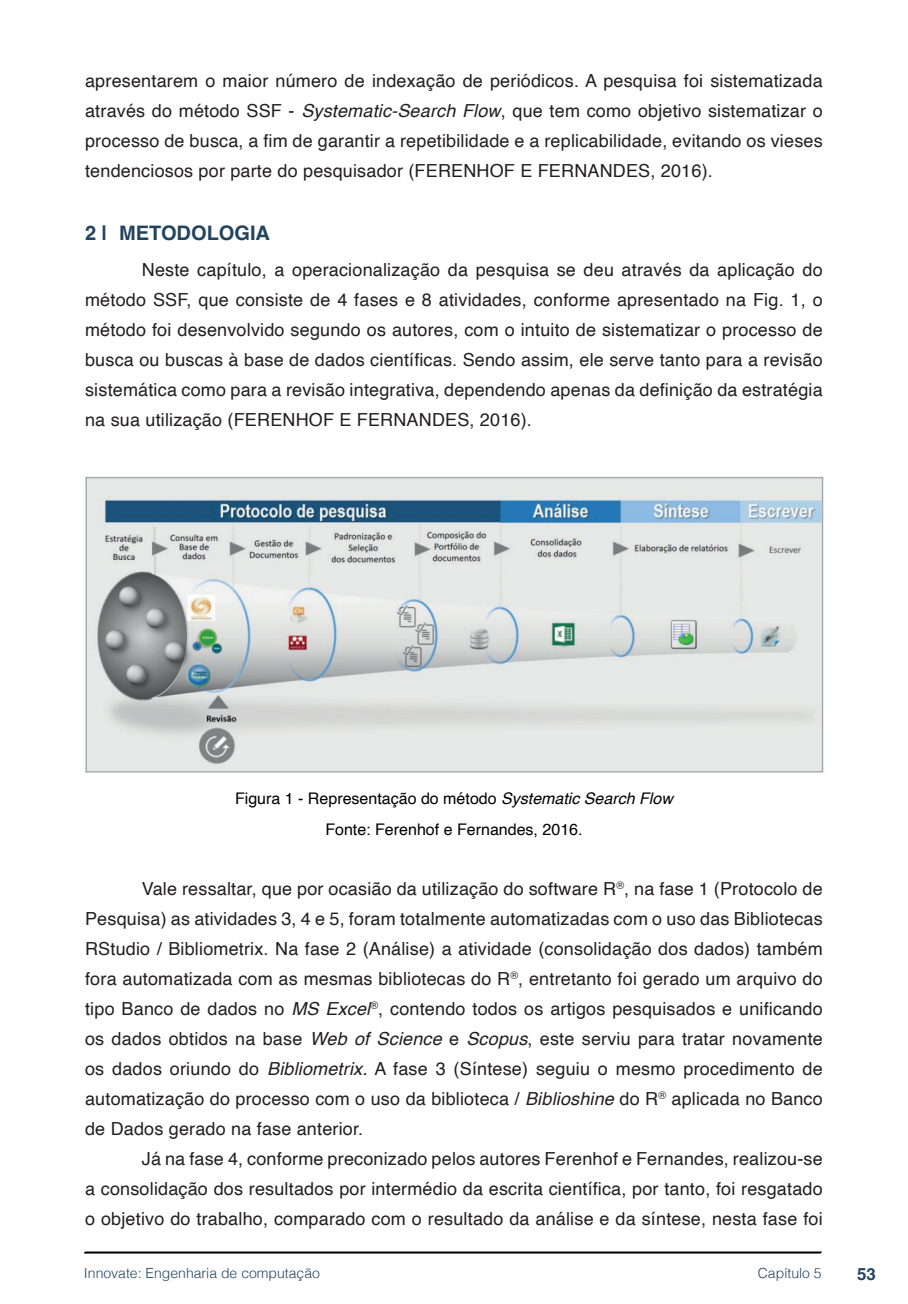
<style>
.page{position:relative;width:908px;height:1304px;background:#fff}
.page>*{position:absolute;margin:0;border:0;box-sizing:border-box;transform-origin:0 0}
.t1{font:700 20px "Helvetica";color:#23445f}
.txt{font:18px/30px "Helvetica";letter-spacing:.01em;color:#231f20;text-align:justify}
.t2{font:700 16.8px "Helvetica";color:#23445f}
.imagens_graf_tab{font:16px "Helvetica";color:#000}
.t3{font:300 14px "Helvetica";color:#23445f}
.s1{font-style:italic}
</style>
<div class="page">
<svg style="left:84px;top:1251px;width:737px;height:3px;background:#515151"></svg>
<img style="left:85px;top:476px;width:738px;height:297px">
<p class="txt" style="left:85px;top:66px;width:738px">apresentarem o maior número de indexação de periódicos. A pesquisa foi sistematizada através do método SSF - <span class="s1">Systematic-Search Flow</span>, que tem como objetivo sistematizar o processo de busca, a fim de garantir a repetibilidade e a replicabilidade, evitando os vieses tendenciosos por parte do pesquisador (FERENHOF E FERNANDES, 2016).</p>
<p class="t1" style="left:85px;top:221px;width:186px">2 | METODOLOGIA</p>
<p class="txt" style="left:85px;top:255px;width:738px;text-indent:57px">Neste capítulo, a operacionalização da pesquisa se deu através da aplicação do método SSF, que consiste de 4 fases e 8 atividades, conforme apresentado na Fig. 1, o método foi desenvolvido segundo os autores, com o intuito de sistematizar o processo de busca ou buscas à base de dados científicas. Sendo assim, ele serve tanto para a revisão sistemática como para a revisão integrativa, dependendo apenas da definição da estratégia na sua utilização (FERENHOF E FERNANDES, 2016).</p>
<p class="imagens_graf_tab" style="left:235px;top:786px;width:439px">Figura 1 - Representação do método <span class="s1">Systematic Search Flow</span></p>
<p class="imagens_graf_tab" style="left:325px;top:817px;width:259px">Fonte: Ferenhof e Fernandes, 2016.</p>
<p class="txt" style="left:85px;top:874px;width:739px;text-indent:57px">Vale ressaltar, que por ocasião da utilização do software R<sup>®</sup>, na fase 1 (Protocolo de Pesquisa) as atividades 3, 4 e 5, foram totalmente automatizadas com o uso das Bibliotecas RStudio / Bibliometrix. Na fase 2 (Análise) a atividade (consolidação dos dados) também fora automatizada com as mesmas bibliotecas do R<sup>®</sup>, entretanto foi gerado um arquivo do tipo Banco de dados no <span class="s1">MS Excel</span><sup>®</sup>, contendo todos os artigos pesquisados e unificando os dados obtidos na base <span class="s1">Web of Science</span> e <span class="s1">Scopus</span>, este serviu para tratar novamente os dados oriundo do <span class="s1">Bibliometrix.</span> A fase 3 (Síntese) seguiu o mesmo procedimento de automatização do processo com o uso da biblioteca / <span class="s1">Biblioshine</span> do R<sup>®</sup> aplicada no Banco de Dados gerado na fase anterior.</p>
<p class="txt" style="left:85px;top:1144px;width:738px;text-indent:57px">Já na fase 4, conforme preconizado pelos autores Ferenhof e Fernandes, realizou-se a consolidação dos resultados por intermédio da escrita científica, por tanto, foi resgatado o objetivo do trabalho, comparado com o resultado da análise e da síntese, nesta fase foi</p>
<p class="t3" style="left:84px;top:1261px;width:237px">Innovate: Engenharia de computação</p>
<p class="t3" style="left:757px;top:1261px;width:65px">Capítulo 5</p>
<p class="t2" style="left:856px;top:1264px;width:20px">53</p>
</div>
